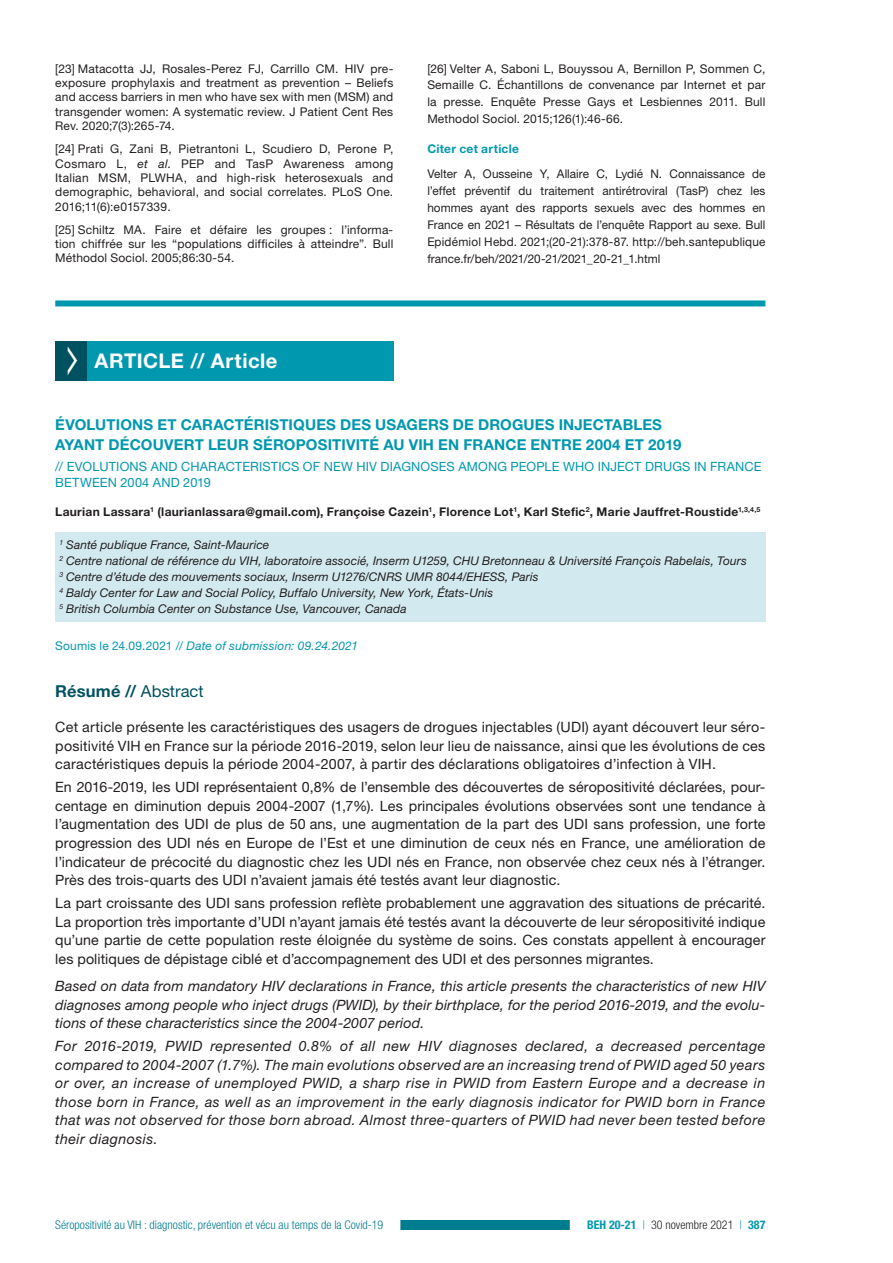
<style>
.page{position:relative;width:893px;height:1263px;background:#fff}
.page>*{position:absolute;margin:0;border:0;box-sizing:border-box;transform-origin:0 0}
.t1{font:700 20.25px "Helvetica Neue LT Std";letter-spacing:.025em;color:#fff}
.t2{font:700 16.5px "Helvetica Neue LT Std";letter-spacing:.01em;color:#005260}
.t3{font:700 15px/19.5px "Helvetica Neue LT Std";letter-spacing:.01em;color:#0098af}
.t4{font:14.25px/18.6px "Helvetica Neue LT Std";letter-spacing:.01em;color:#231f20;text-align:justify}
.t5{font:italic 14.25px/18.6px "Helvetica Neue LT Std";letter-spacing:.02em;color:#231f20;text-align:justify}
.t6{font:12.75px/16.8px "Helvetica Neue LT Std";letter-spacing:.01em;color:#0098af}
.t7{font:12px/14.4px "Helvetica Neue LT Std";letter-spacing:.015em;color:#231f20;text-align:justify}
.t8{font:italic 12px/15.9px "Helvetica Neue LT Std";letter-spacing:.005em;color:#231f20}
.t9{font:700 12px "Helvetica Neue LT Std";letter-spacing:.025em;color:#231f20}
.t10{font:300 condensed 12px "Helvetica Neue LT Std";color:#007c8f}
.t11{font:italic 12px "Helvetica Neue LT Std";letter-spacing:.015em;color:#0098af}
.t12{font:300 condensed 12px "Helvetica Neue LT Std";color:#231f20}
.t13{font:700 12px "Helvetica Neue LT Std";letter-spacing:.025em;color:#0098af}
.s1{font-style:italic}
.s2{font-style:normal}
.s3{font-weight:400}
.s4{font-weight:700;color:#0098af}
.s5{color:#0098af}
</style>
<div class="page">
<div style="left:55px;top:1220px;width:596px;height:10px;background:#007c8f"></div>
<div style="left:38px;top:1218px;width:362px;height:13px;background:#fff"></div>
<div style="left:570px;top:1219px;width:213px;height:12px;background:#fff"></div>
<div style="left:87px;top:341px;width:306px;height:39px;background:#0098af"></div>
<div style="left:55px;top:532px;width:710px;height:89px;background:#d2eaef"></div>
<div style="left:55px;top:300px;width:710px;height:6px;background:#0098af"></div>
<div style="left:55px;top:341px;width:32px;height:39px;background:#005260"></div>
<p class="t7" style="left:55px;top:61px;width:340px;text-align:left">[23] Matacotta JJ, Rosales-Perez FJ, Carrillo CM. HIV pre-- exposure prophylaxis and treatment as prevention – Beliefs and access barriers in men who have sex with men (MSM) and transgender women: A systematic review. J Patient Cent Res Rev. 2020;7(3):265-74.</p>
<p class="t7" style="left:55px;top:141px;width:340px">[24] Prati G, Zani B, Pietrantoni L, Scudiero D, Perone P, Cosmaro L, <span class="s1">et al</span>. PEP and TasP Awareness among Italian MSM, PLWHA, and high-risk heterosexuals and demographic, behavioral, and social correlates. PLoS One.<br>2016;11(6):e0157339.</p>
<p class="t7" style="left:55px;top:222px;width:340px">[25] Schiltz MA. Faire et défaire les groupes : l’informa&shy;tion chiffrée sur les “populations difficiles à atteindre”. Bull Méthodol Sociol. 2005;86:30-54.</p>
<p class="t7" style="left:427px;top:60px;width:340px;line-height:16.8px">[26] Velter A, Saboni L, Bouyssou A, Bernillon P, Sommen C, Semaille C. Échantillons de convenance par Internet et par la presse. Enquête Presse Gays et Lesbiennes 2011. Bull Methodol Sociol. 2015;126(1):46-66.</p>
<p class="t13" style="left:427px;top:141px;width:93px">Citer cet article</p>
<p class="t7" style="left:427px;top:165px;width:340px;line-height:16.8px">Velter A, Ousseine Y, Allaire C, Lydié N. Connaissance de l’effet préventif du traitement antirétroviral (TasP) chez les hommes ayant des rapports sexuels avec des hommes en France en 2021 – Résultats de l’enquête Rapport au sexe. Bull Epidémiol Hebd. 2021;(20-21):378-87. http://beh.santepublique france.fr/beh/2021/20-21/2021_20-21_1.html</p>
<h1 class="t1" style="left:95px;top:348px;width:184px">ARTICLE // Article</h1>
<p class="t3" style="left:55px;top:415px;width:628px">ÉVOLUTIONS ET CARACTÉRISTIQUES DES USAGERS DE DROGUES INJECTABLES<br>AYANT DÉCOUVERT LEUR SÉROPOSITIVITÉ AU VIH EN FRANCE ENTRE 2004 ET 2019</p>
<p class="t6" style="left:55px;top:458px;width:708px">// EVOLUTIONS AND CHARACTERISTICS OF NEW HIV DIAGNOSES AMONG PEOPLE WHO INJECT DRUGS IN FRANCE<br>BETWEEN 2004 AND 2019</p>
<p class="t9" style="left:55px;top:504px;width:707px">Laurian Lassara<sup>1</sup> (laurianlassara@gmail.com), Françoise Cazein<sup>1</sup>, Florence Lot<sup>1</sup>, Karl Stefic<sup>2</sup>, Marie Jauffret-Roustide<sup>1,3,4,5</sup></p>
<p class="t8" style="left:60px;top:537px;width:689px"><sup>1</sup> Santé publique France, Saint-Maurice<br><sup>2</sup> Centre national de référence du VIH, laboratoire associé, Inserm U1259, CHU Bretonneau &amp; Université François Rabelais, Tours <sup>3</sup> Centre d’étude des mouvements sociaux, Inserm U1276/CNRS UMR 8044/EHESS, Paris<br><sup>4</sup> Baldy Center for Law and Social Policy, Buffalo University, New York, États-Unis<br><sup>5</sup> British Columbia Center on Substance Use, Vancouver, Canada</p>
<p class="t11" style="left:55px;top:638px;width:305px"><span class="s2">Soumis le 24.09.2021 //</span> Date of submission: 09.24.2021</p>
<p class="t2" style="left:55px;top:680px;width:150px">Résumé // <span class="s3">Abstract</span></p>
<p class="t4" style="left:55px;top:718px;width:712px">Cet article présente les caractéristiques des usagers de drogues injectables (UDI) ayant découvert leur séro&shy;positivité VIH en France sur la période 2016-2019, selon leur lieu de naissance, ainsi que les évolutions de ces caractéristiques depuis la période 2004-2007, à partir des déclarations obligatoires d’infection à VIH.</p>
<p class="t4" style="left:55px;top:778px;width:712px">En 2016-2019, les UDI représentaient 0,8% de l’ensemble des découvertes de séropositivité déclarées, pour&shy;centage en diminution depuis 2004-2007 (1,7%). Les principales évolutions observées sont une tendance à l’augmentation des UDI de plus de 50 ans, une augmentation de la part des UDI sans profession, une forte progression des UDI nés en Europe de l’Est et une diminution de ceux nés en France, une amélioration de l’indicateur de précocité du diagnostic chez les UDI nés en France, non observée chez ceux nés à l’étranger.<br>Près des trois-quarts des UDI n’avaient jamais été testés avant leur diagnostic.</p>
<p class="t4" style="left:55px;top:893px;width:712px">La part croissante des UDI sans profession reflète probablement une aggravation des situations de précarité.<br>La proportion très importante d’UDI n’ayant jamais été testés avant la découverte de leur séropositivité indique qu’une partie de cette population reste éloignée du système de soins. Ces constats appellent à encourager les politiques de dépistage ciblé et d’accompagnement des UDI et des personnes migrantes.</p>
<p class="t5" style="left:55px;top:976px;width:712px">Based on data from mandatory HIV declarations in France, this article presents the characteristics of new HIV diagnoses among people who inject drugs (PWID), by their birthplace, for the period 2016-2019, and the evolu&shy;tions of these characteristics since the 2004-2007 period.</p>
<p class="t5" style="left:55px;top:1036px;width:712px">For 2016-2019, PWID represented 0.8% of all new HIV diagnoses declared, a decreased percentage compared to 2004-2007 (1.7%). The main evolutions observed are an increasing trend of PWID aged 50 years or over, an increase of unemployed PWID, a sharp rise in PWID from Eastern Europe and a decrease in those born in France, as well as an improvement in the early diagnosis indicator for PWID born in France that was not observed for those born abroad. Almost three-quarters of PWID had never been tested before their diagnosis.</p>
<p class="t10" style="left:55px;top:1218px;width:330px">Séropositivité au VIH : diagnostic, prévention et vécu au temps de la Covid-19</p>
<p class="t12" style="left:587px;top:1218px;width:180px"><span class="s4">BEH 20-21</span> <span class="s5">|</span> 30 novembre 2021 <span class="s5">|</span> <span class="s4">387</span></p>
</div>
